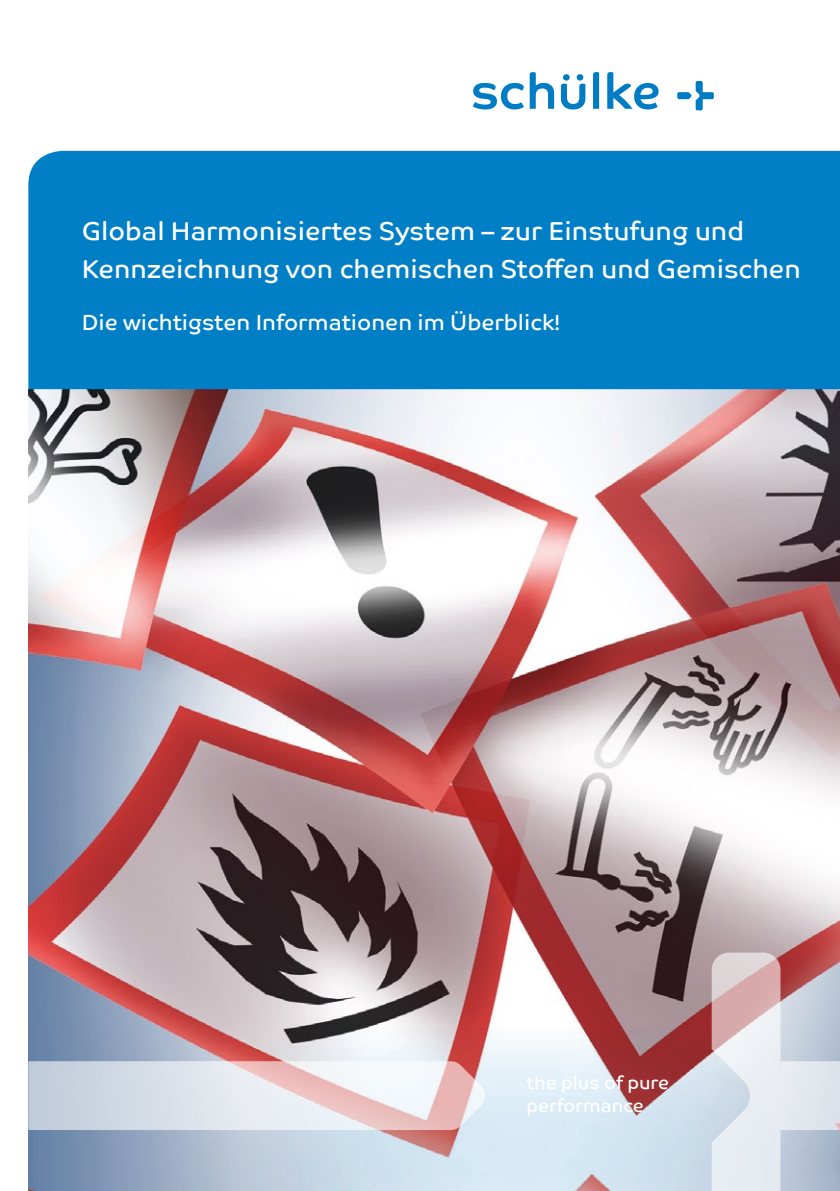
<style>
.page{position:relative;width:840px;height:1191px;background:#fff}
.page>*{position:absolute;margin:0;border:0;box-sizing:border-box;transform-origin:0 0}
.t1{font:26px/38px "Co Text";color:#fff}
.t2{font:22px "Co Text";color:#fff}
.t3{font:18.4px/22.6px "Co Text";color:#fff}
</style>
<div class="page">
<img style="left:28px;top:389px;width:811px;height:802px">
<svg style="left:242px;top:1023px;width:469px;height:168px"></svg>
<div style="left:28px;top:151px;width:811px;height:238px;background:#007ec6"></div>
<svg style="left:711px;top:952px;width:128px;height:239px"></svg>
<svg style="left:28px;top:1061px;width:458px;height:69px"></svg>
<svg style="left:560px;top:74px;width:25px;height:35px"></svg>
<svg style="left:472px;top:83px;width:51px;height:26px"></svg>
<svg style="left:529px;top:72px;width:25px;height:37px"></svg>
<svg style="left:593px;top:72px;width:5px;height:37px"></svg>
<svg style="left:607px;top:72px;width:51px;height:37px"></svg>
<svg style="left:677px;top:81px;width:36px;height:29px"></svg>
<p class="t1" style="left:82px;top:212px;width:720px">Global Harmonisiertes System – zur Einstufung und<br>Kennzeichnung von chemischen Stoffen und Gemischen</p>
<p class="t2" style="left:82px;top:309px;width:479px">Die wichtigsten Informationen im Überblick!</p>
<p class="t3" style="left:526px;top:1071px;width:144px">the plus of pure performance</p>
</div>
